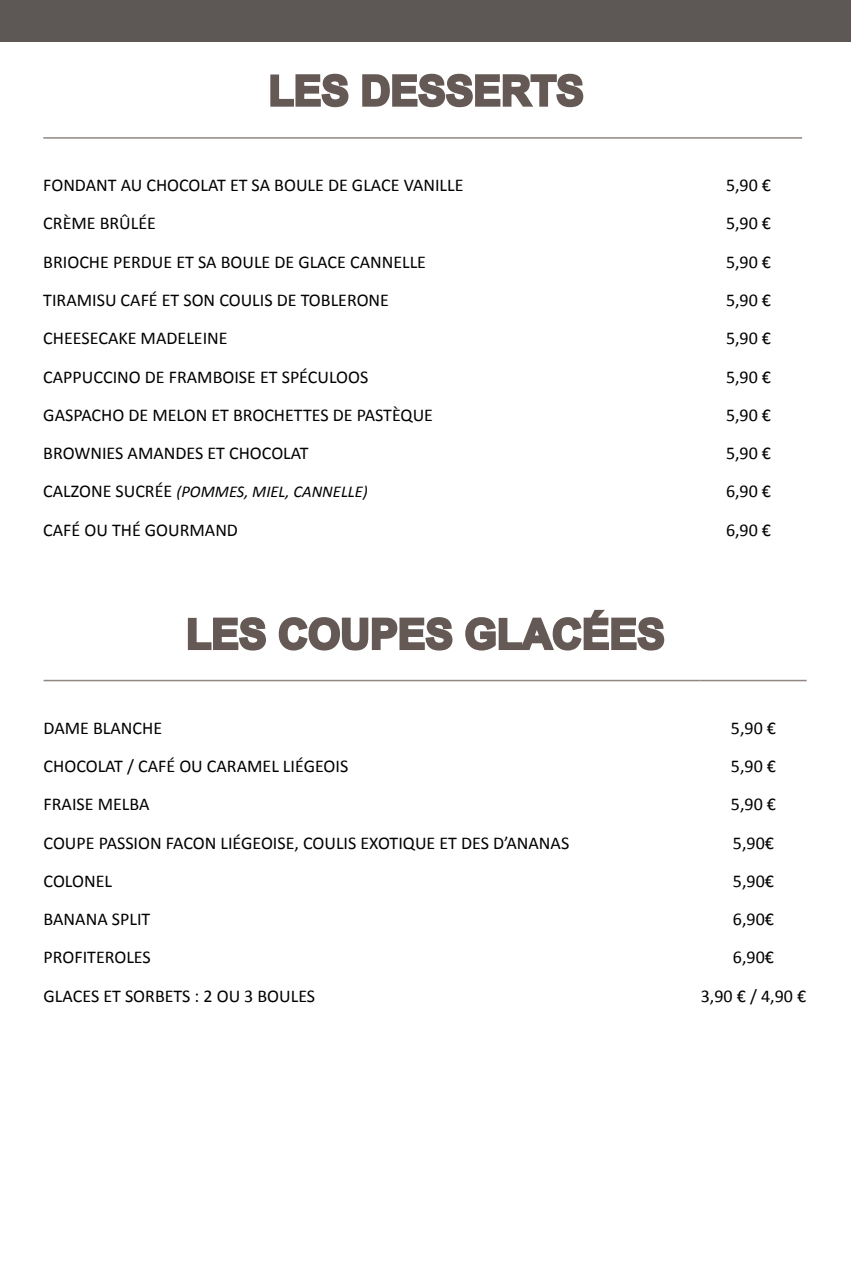
<style>
.page{position:relative;width:851px;height:1276px;background:#fff}
.page>*{position:absolute;margin:0;border:0;box-sizing:border-box;transform-origin:0 0}
.t1{font:700 41.4px "Arial";color:#655956}
.t2{font:18px "Calibri";color:#000001}
.t3{font:italic 16.5px "Calibri";color:#000001}
.s1{font-style:normal;font-size:18px}
</style>
<div class="page">
<div style="left:0;top:0;width:850px;height:42px;background:#5d5755"></div>
<svg style="left:270px;top:73px;width:79px;height:35px"></svg>
<svg style="left:362px;top:73px;width:222px;height:35px"></svg>
<hr style="left:43px;top:137px;width:651px;height:2px;background:#918682">
<hr style="left:694px;top:137px;width:108px;height:2px;background:#918682">
<svg style="left:187px;top:617px;width:79px;height:34px"></svg>
<svg style="left:278px;top:617px;width:175px;height:34px"></svg>
<svg style="left:465px;top:609px;width:200px;height:42px"></svg>
<hr style="left:44px;top:680px;width:656px;height:1px;background:#918682">
<hr style="left:700px;top:680px;width:106px;height:1px;background:#918682">
<h1 class="t1" style="left:268px;top:63px;width:317px">LES DESSERTS</h1>
<p class="t2" style="left:43px;top:174px;width:421px">FONDANT AU CHOCOLAT ET SA BOULE DE GLACE VANILLE</p>
<p class="t2" style="left:725px;top:174px;width:47px">5,90 €</p>
<p class="t2" style="left:43px;top:212px;width:114px">CRÈME BRÛLÉE</p>
<p class="t2" style="left:725px;top:212px;width:47px">5,90 €</p>
<p class="t2" style="left:43px;top:250px;width:384px">BRIOCHE PERDUE ET SA BOULE DE GLACE CANNELLE</p>
<p class="t2" style="left:725px;top:250px;width:47px">5,90 €</p>
<p class="t2" style="left:43px;top:289px;width:347px">TIRAMISU CAFÉ ET SON COULIS DE TOBLERONE</p>
<p class="t2" style="left:725px;top:289px;width:47px">5,90 €</p>
<p class="t2" style="left:43px;top:327px;width:186px">CHEESECAKE MADELEINE</p>
<p class="t2" style="left:725px;top:327px;width:47px">5,90 €</p>
<p class="t2" style="left:43px;top:365px;width:326px">CAPPUCCINO DE FRAMBOISE ET SPÉCULOOS</p>
<p class="t2" style="left:725px;top:365px;width:47px">5,90 €</p>
<p class="t2" style="left:43px;top:403px;width:391px">GASPACHO DE MELON ET BROCHETTES DE PASTÈQUE</p>
<p class="t2" style="left:725px;top:403px;width:47px">5,90 €</p>
<p class="t2" style="left:43px;top:442px;width:267px">BROWNIES AMANDES ET CHOCOLAT</p>
<p class="t2" style="left:725px;top:442px;width:47px">5,90 €</p>
<p class="t3" style="left:43px;top:480px;width:326px"><span class="s1">CALZONE SUCRÉE</span> (POMMES, MIEL, CANNELLE)</p>
<p class="t2" style="left:725px;top:480px;width:47px">6,90 €</p>
<p class="t2" style="left:43px;top:518px;width:196px">CAFÉ OU THÉ GOURMAND</p>
<p class="t2" style="left:725px;top:518px;width:47px">6,90 €</p>
<h1 class="t1" style="left:186px;top:606px;width:480px">LES COUPES GLACÉES</h1>
<p class="t2" style="left:44px;top:716px;width:120px">DAME BLANCHE</p>
<p class="t2" style="left:730px;top:716px;width:47px">5,90 €</p>
<p class="t2" style="left:44px;top:754px;width:306px">CHOCOLAT / CAFÉ OU CARAMEL LIÉGEOIS</p>
<p class="t2" style="left:730px;top:754px;width:47px">5,90 €</p>
<p class="t2" style="left:44px;top:793px;width:107px">FRAISE MELBA</p>
<p class="t2" style="left:730px;top:793px;width:47px">5,90 €</p>
<p class="t2" style="left:44px;top:831px;width:527px">COUPE PASSION FACON LIÉGEOISE, COULIS EXOTIQUE ET DES D’ANANAS</p>
<p class="t2" style="left:732px;top:831px;width:43px">5,90€</p>
<p class="t2" style="left:44px;top:869px;width:70px">COLONEL</p>
<p class="t2" style="left:732px;top:869px;width:43px">5,90€</p>
<p class="t2" style="left:44px;top:908px;width:108px">BANANA SPLIT</p>
<p class="t2" style="left:732px;top:908px;width:43px">6,90€</p>
<p class="t2" style="left:44px;top:946px;width:109px">PROFITEROLES</p>
<p class="t2" style="left:732px;top:946px;width:43px">6,90€</p>
<p class="t2" style="left:44px;top:984px;width:273px">GLACES ET SORBETS : 2 OU 3 BOULES</p>
<p class="t2" style="left:700px;top:984px;width:107px">3,90 € / 4,90 €</p>
</div>
